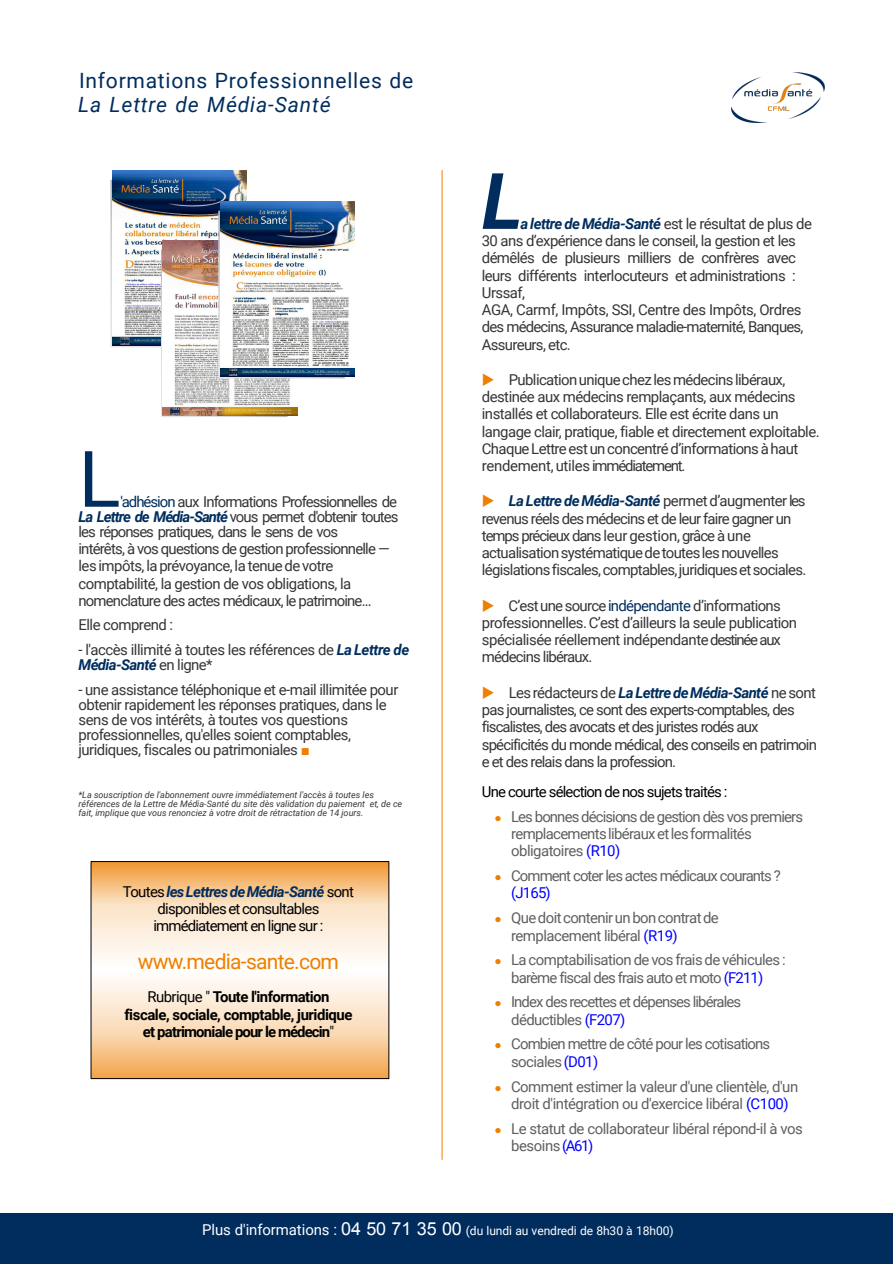
<style>
.page{position:relative;width:893px;height:1264px;background:#fff}
.page>*{position:absolute;margin:0;border:0;box-sizing:border-box;transform-origin:0 0}
.t1{font:78px "Roboto";color:#002d5d}
.t2{font:italic 700 78px "Roboto";color:#002d5d}
.t3{font:21px "Roboto";letter-spacing:.035em;color:#002d5e}
.t4{font:italic 21px "Roboto";letter-spacing:.04em;color:#002d5e}
.t5{font:21px "Roboto";letter-spacing:-.035em;color:#ee7f00}
.t6{font:15px/17.2px "Roboto";letter-spacing:-.04em;color:#353535}
.t7{font:15px/17.2px "Roboto";letter-spacing:-.04em;color:#5f5f5f}
.t8{font:15px/17.2px "Roboto";letter-spacing:-.055em;color:#000;text-align:center}
.t9{font:15px/17.2px "Roboto";letter-spacing:-.06em;color:#5f5f5f}
.t10{font:700 15px/17.2px "Roboto";letter-spacing:-.035em;color:#000;text-align:center}
.t11{font:12px "Roboto";letter-spacing:-.005em;color:#fff}
.t12{font:italic 9px/9px "Roboto";color:#353535}
.s1{color:#002d5d}
.s2{font-weight:700;font-style:italic;color:#002d5d}
.s3{font-family:"Arial";color:#ee7f00}
.s4{font-weight:400}
.s5{font-family:"Arial";font-size:12px;color:#ee7f00}
.s6{color:#00f}
.s7{font-size:15px}
.s8{font-family:"Arial";font-size:18px}
</style>
<div class="page">
<div style="left:0;top:1212px;width:893px;height:51px;background:#012d5e"></div>
<svg style="left:93px;top:863px;width:294px;height:213px"></svg>
<hr style="left:442px;top:170px;width:1px;height:989px;background:#ee7f00">
<img style="left:731px;top:72px;width:93px;height:50px">
<img style="left:112px;top:170px;width:135px;height:176px">
<img style="left:161px;top:249px;width:126px;height:168px">
<img style="left:163px;top:240px;width:134px;height:175px">
<img style="left:218px;top:211px;width:127px;height:167px">
<img style="left:220px;top:201px;width:135px;height:176px">
<h2 class="t3" style="left:79px;top:72px;width:336px">Informations Professionnelles de</h2>
<h2 class="t4" style="left:78px;top:96px;width:254px">La Lettre de Média-Santé</h2>
<h1 class="t1" style="left:78px;top:448px;width:43px">L</h1>
<p class="t6" style="left:78px;top:495px;width:321px;line-height:15px;text-align:justify;text-indent:42px"><span class="s1">'adhésion</span> aux Informations Professionnelles de <span class="s2">La Lettre de Média-Santé</span> vous permet d'obtenir toutes les réponses pratiques, dans le sens de vos</p>
<p class="t6" style="left:78px;top:541px;width:313px">intérêts, à vos questions de gestion professionnelle — les impôts, la prévoyance, la tenue de votre comptabilité, la gestion de vos obligations, la nomenclature des actes médicaux, le patrimoine...</p>
<p class="t6" style="left:78px;top:618px;width:96px">Elle comprend :</p>
<p class="t6" style="left:78px;top:644px;width:332px;line-height:15px">- l'accès illimité à toutes les références de <span class="s2">La Lettre de<br>Média-Santé</span> en ligne*</p>
<p class="t6" style="left:78px;top:683px;width:321px;line-height:15px">- une assistance téléphonique et e-mail illimitée pour obtenir rapidement les réponses pratiques, dans le sens de vos intérêts, à toutes vos questions professionnelles, qu'elles soient comptables, juridiques, fiscales ou patrimoniales <span class="s3">■</span></p>
<p class="t12" style="left:78px;top:791px;width:325px">*La souscription de l'abonnement ouvre immédiatement l'accès à toutes les références de la Lettre de Média-Santé du site dès validation du paiement et, de ce fait, implique que vous renonciez à votre droit de rétractation de 14 jours.</p>
<p class="t8" style="left:123px;top:884px;width:233px">Toutes<span class="s2">lesLettresdeMédia-Santé</span> sont disponiblesetconsultables immédiatement en ligne sur :</p>
<h2 class="t5" style="left:138px;top:953px;width:203px">www.media-sante.com</h2>
<p class="t10" style="left:124px;top:989px;width:230px"><span class="s4">Rubrique "</span> Toute l'information fiscale, sociale, comptable, juridique et patrimoniale pour le médecin<span class="s4">"</span></p>
<h1 class="t2" style="left:482px;top:170px;width:43px">L</h1>
<p class="t6" style="left:482px;top:216px;width:332px;text-indent:39px"><span class="s2">a lettre de Média-Santé</span> est le résultat de plus de 30 ans d’expérience dans le conseil, la gestion et les démêlés de plusieurs milliers de confrères avec leurs différents interlocuteurs et administrations :<br>Urssaf,<br>AGA, Carmf, Impôts, SSI, Centre des Impôts, Ordres des médecins, Assurance maladie-maternité, Banques, Assureurs, etc.</p>
<p class="t6" style="left:482px;top:372px;width:339px;text-indent:27px">Publicationuniquechezlesmédecinslibéraux, destinée aux médecins remplaçants, aux médecins installés et collaborateurs. Elle est écrite dans un langage clair, pratique, fiable et directement exploitable.<br>Chaque Lettre est un concentré d’informations à haut rendement, utiles immédiatement.</p>
<p class="t6" style="left:482px;top:494px;width:326px;text-indent:27px"><span class="s2">La Lettre de Média-Santé</span> permet d’augmenter les revenus réels des médecins et de leur faire gagner un tempsprécieuxdansleurgestion,grâce àune actualisationsystématiquedetouteslesnouvelles législationsfiscales,comptables,juridiquesetsociales.</p>
<p class="t6" style="left:482px;top:598px;width:317px;text-indent:27px">C’estunesource<span class="s1">indépendante</span> d’informations professionnelles. C’est d’ailleurs la seule publication spécialisée réellement indépendantedestinéeaux médecins libéraux.</p>
<p class="t6" style="left:482px;top:685px;width:337px;text-indent:27px">Les rédacteurs de <span class="s2">La Lettre de Média-Santé</span> ne sont pas journalistes, ce sont des experts-comptables, des fiscalistes, des avocats et des juristes rodés aux spécificités du monde médical, des conseils en patrimoin e et des relais dans la profession.</p>
<p class="t8" style="left:482px;top:784px;width:247px">Une courte sélection de nos sujets traités :</p>
<p class="t7" style="left:511px;top:809px;width:293px;text-indent:-17px"><span class="s5">●</span> Les bonnes décisions de gestion dès vos premiers remplacementslibérauxetlesformalités obligatoires <span class="s6">(R10)</span></p>
<p class="t9" style="left:511px;top:868px;width:271px;text-indent:-17px"><span class="s5">●</span> Comment coter les actes médicaux courants ? <span class="s6">(J165)</span></p>
<p class="t7" style="left:511px;top:910px;width:209px;text-indent:-17px"><span class="s5">●</span> Quedoitcontenirunboncontratde remplacement libéral <span class="s6">(R19)</span></p>
<p class="t7" style="left:494px;top:952px;width:292px;text-align:center"><span class="s5">●</span> La comptabilisation de vos frais de véhicules : barème fiscal des frais auto et moto <span class="s6">(F211)</span></p>
<p class="t9" style="left:511px;top:994px;width:231px;text-indent:-17px"><span class="s5">●</span> Index des recettes et dépenses libérales déductibles <span class="s6">(F207)</span></p>
<p class="t7" style="left:511px;top:1036px;width:261px;text-indent:-17px"><span class="s5">●</span> Combien mettre de côté pour les cotisations sociales <span class="s6">(D01)</span></p>
<p class="t7" style="left:494px;top:1078px;width:305px;text-align:center"><span class="s5">●</span> Comment estimer la valeur d'une clientèle, d'un droit d'intégration ou d'exercice libéral <span class="s6">(C100)</span></p>
<p class="t7" style="left:511px;top:1121px;width:293px;text-indent:-17px"><span class="s5">●</span> Le statut de collaborateur libéral répond-il à vos besoins<span class="s6">(A61)</span></p>
<p class="t11" style="left:202px;top:1225px;width:473px"><span class="s7">Plus d'informations :</span> <span class="s8">04 50 71 35 00</span> (du lundi au vendredi de 8h30 à 18h00)</p>
</div>
